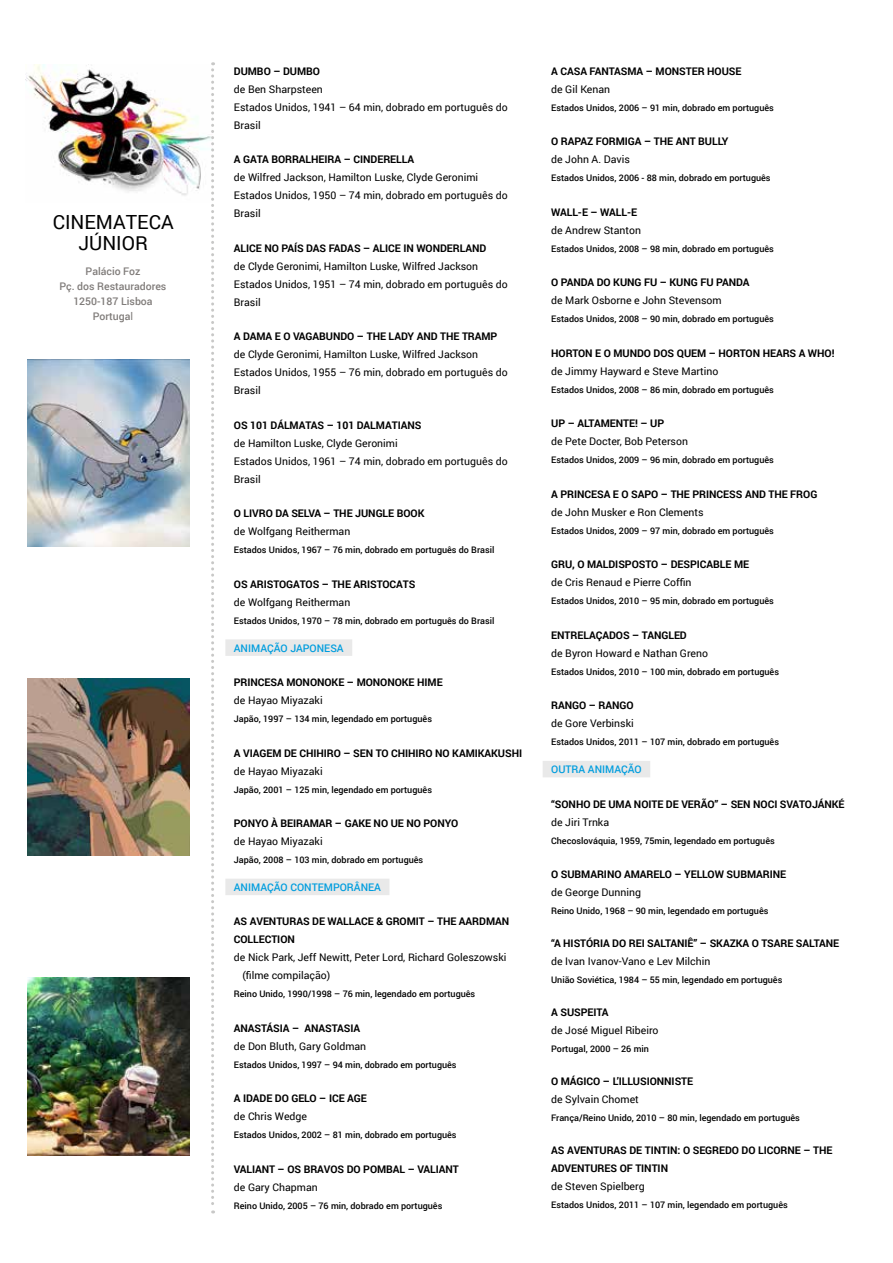
<style>
.page{position:relative;width:893px;height:1263px;background:#fff}
.page>*{position:absolute;margin:0;border:0;box-sizing:border-box;transform-origin:0 0}
.t1{font:19.5px/21px "Roboto";color:#000;text-align:center}
.t2{font:10.5px/18px "Roboto";color:#000}
.t3{font:700 10.5px/18px "Roboto";letter-spacing:-.005em;color:#000}
.t4{font:500 10.5px/15px "Roboto";color:#807c7a;text-align:center}
.t5{font:500 10.5px "Roboto";color:#009dde}
.t6{font:500 9px "Roboto";color:#000}
.s1{font-weight:400}
</style>
<div class="page">
<img style="left:26px;top:64px;width:185px;height:132px">
<svg style="left:211px;top:62px;width:3px;height:1151px"></svg>
<div style="left:225px;top:639px;width:127px;height:17px;background:#e9e9e9"></div>
<div style="left:225px;top:879px;width:164px;height:16px;background:#e9e9e9"></div>
<div style="left:543px;top:761px;width:107px;height:16px;background:#e9e9e9"></div>
<img style="left:27px;top:360px;width:163px;height:186px">
<img style="left:27px;top:679px;width:163px;height:177px">
<img style="left:27px;top:978px;width:163px;height:178px">
<h1 class="t1" style="left:53px;top:211px;width:122px">CINEMATECA<br>JÚNIOR</h1>
<p class="t4" style="left:60px;top:263px;width:108px">Palácio Foz<br>Pç. dos Restauradores<br>1250-187 Lisboa<br>Portuga<span class="s1">l</span></p>
<p class="t3" style="left:234px;top:62px;width:88px">DUMBO – DUMBO</p>
<p class="t2" style="left:234px;top:80px;width:275px">de Ben Sharpsteen<br>Estados Unidos, 1941 – 64 min, dobrado em português do<br>Brasil</p>
<p class="t3" style="left:234px;top:150px;width:182px">A GATA BORRALHEIRA – CINDERELLA</p>
<p class="t2" style="left:234px;top:168px;width:275px">de Wilfred Jackson, Hamilton Luske, Clyde Geronimi<br>Estados Unidos, 1950 – 74 min, dobrado em português do<br>Brasil</p>
<p class="t3" style="left:234px;top:239px;width:254px">ALICE NO PAÍS DAS FADAS – ALICE IN WONDERLAND</p>
<p class="t2" style="left:234px;top:257px;width:275px">de Clyde Geronimi, Hamilton Luske, Wilfred Jackson<br>Estados Unidos, 1951 – 74 min, dobrado em português do<br>Brasil</p>
<p class="t3" style="left:234px;top:327px;width:265px">A DAMA E O VAGABUNDO – THE LADY AND THE TRAMP</p>
<p class="t2" style="left:234px;top:345px;width:275px">de Clyde Geronimi, Hamilton Luske, Wilfred Jackson<br>Estados Unidos, 1955 – 76 min, dobrado em português do<br>Brasil</p>
<p class="t3" style="left:234px;top:416px;width:189px">OS 101 DÁLMATAS – 101 DALMATIANS</p>
<p class="t2" style="left:234px;top:434px;width:275px">de Hamilton Luske, Clyde Geronimi<br>Estados Unidos, 1961 – 74 min, dobrado em português do<br>Brasil</p>
<p class="t3" style="left:234px;top:504px;width:192px">O LIVRO DA SELVA – THE JUNGLE BOOK</p>
<p class="t2" style="left:234px;top:522px;width:118px">de Wolfgang Reitherman</p>
<p class="t6" style="left:234px;top:544px;width:262px">Estados Unidos, 1967 – 76 min, dobrado em português do Brasil</p>
<p class="t3" style="left:234px;top:575px;width:183px">OS ARISTOGATOS – THE ARISTOCATS</p>
<p class="t2" style="left:234px;top:593px;width:118px">de Wolfgang Reitherman</p>
<p class="t6" style="left:234px;top:614px;width:262px">Estados Unidos, 1970 – 78 min, dobrado em português do Brasil</p>
<p class="t5" style="left:234px;top:640px;width:111px">ANIMAÇÃO JAPONESA</p>
<p class="t3" style="left:234px;top:673px;width:210px">PRINCESA MONONOKE – MONONOKE HIME</p>
<p class="t2" style="left:234px;top:691px;width:90px">de Hayao Miyazaki</p>
<p class="t6" style="left:234px;top:713px;width:200px">Japão, 1997 – 134 min, legendado em português</p>
<p class="t3" style="left:234px;top:743px;width:290px">A VIAGEM DE CHIHIRO – SEN TO CHIHIRO NO KAMIKAKUSHI</p>
<p class="t2" style="left:234px;top:761px;width:90px">de Hayao Miyazaki</p>
<p class="t6" style="left:234px;top:783px;width:200px">Japão, 2001 – 125 min, legendado em português</p>
<p class="t3" style="left:234px;top:814px;width:226px">PONYO À BEIRAMAR – GAKE NO UE NO PONYO</p>
<p class="t2" style="left:234px;top:832px;width:90px">de Hayao Miyazaki</p>
<p class="t6" style="left:234px;top:854px;width:191px">Japão, 2008 – 103 min, dobrado em português</p>
<p class="t5" style="left:234px;top:880px;width:149px">ANIMAÇÃO CONTEMPORÂNEA</p>
<p class="t3" style="left:234px;top:912px;width:277px">AS AVENTURAS DE WALLACE &amp; GROMIT – THE AARDMAN<br>COLLECTION</p>
<p class="t2" style="left:242px;top:948px;width:266px;text-indent:-9px">de Nick Park, Jeff Newitt, Peter Lord, Richard Goleszowski (filme compilação)</p>
<p class="t6" style="left:234px;top:988px;width:243px">Reino Unido, 1990/1998 – 76 min, legendado em português</p>
<p class="t3" style="left:234px;top:1019px;width:128px">ANASTÁSIA – ANASTASIA</p>
<p class="t2" style="left:234px;top:1037px;width:134px">de Don Bluth, Gary Goldman</p>
<p class="t6" style="left:234px;top:1058px;width:224px">Estados Unidos, 1997 – 94 min, dobrado em português</p>
<p class="t3" style="left:234px;top:1089px;width:135px">A IDADE DO GELO – ICE AGE</p>
<p class="t2" style="left:234px;top:1107px;width:75px">de Chris Wedge</p>
<p class="t6" style="left:234px;top:1129px;width:224px">Estados Unidos, 2002 – 81 min, dobrado em português</p>
<p class="t3" style="left:234px;top:1160px;width:226px">VALIANT – OS BRAVOS DO POMBAL – VALIANT</p>
<p class="t2" style="left:234px;top:1178px;width:85px">de Gary Chapman</p>
<p class="t6" style="left:234px;top:1199px;width:210px">Reino Unido, 2005 – 76 min, dobrado em português</p>
<p class="t3" style="left:551px;top:62px;width:192px">A CASA FANTASMA – MONSTER HOUSE</p>
<p class="t2" style="left:551px;top:80px;width:61px">de Gil Kenan</p>
<p class="t6" style="left:551px;top:101px;width:224px">Estados Unidos, 2006 – 91 min, dobrado em português</p>
<p class="t3" style="left:551px;top:132px;width:179px">O RAPAZ FORMIGA – THE ANT BULLY</p>
<p class="t2" style="left:551px;top:150px;width:80px">de John A. Davis</p>
<p class="t6" style="left:551px;top:172px;width:221px">Estados Unidos, 2006 - 88 min, dobrado em português</p>
<p class="t3" style="left:551px;top:203px;width:88px">WALL-E – WALL-E</p>
<p class="t2" style="left:551px;top:221px;width:91px">de Andrew Stanton</p>
<p class="t6" style="left:551px;top:242px;width:224px">Estados Unidos, 2008 – 98 min, dobrado em português</p>
<p class="t3" style="left:551px;top:273px;width:200px">O PANDA DO KUNG FU – KUNG FU PANDA</p>
<p class="t2" style="left:551px;top:291px;width:172px">de Mark Osborne e John Stevensom</p>
<p class="t6" style="left:551px;top:313px;width:224px">Estados Unidos, 2008 – 90 min, dobrado em português</p>
<p class="t3" style="left:551px;top:344px;width:285px">HORTON E O MUNDO DOS QUEM – HORTON HEARS A WHO!</p>
<p class="t2" style="left:551px;top:362px;width:169px">de Jimmy Hayward e Steve Martino</p>
<p class="t6" style="left:551px;top:383px;width:224px">Estados Unidos, 2008 – 86 min, dobrado em português</p>
<p class="t3" style="left:551px;top:414px;width:115px">UP – ALTAMENTE! – UP</p>
<p class="t2" style="left:551px;top:432px;width:138px">de Pete Docter, Bob Peterson</p>
<p class="t6" style="left:551px;top:454px;width:224px">Estados Unidos, 2009 – 96 min, dobrado em português</p>
<p class="t3" style="left:551px;top:485px;width:268px">A PRINCESA E O SAPO – THE PRINCESS AND THE FROG</p>
<p class="t2" style="left:551px;top:503px;width:154px">de John Musker e Ron Clements</p>
<p class="t6" style="left:551px;top:524px;width:224px">Estados Unidos, 2009 – 97 min, dobrado em português</p>
<p class="t3" style="left:551px;top:555px;width:200px">GRU, O MALDISPOSTO – DESPICABLE ME</p>
<p class="t2" style="left:551px;top:573px;width:142px">de Cris Renaud e Pierre Coffin</p>
<p class="t6" style="left:551px;top:595px;width:224px">Estados Unidos, 2010 – 95 min, dobrado em português</p>
<p class="t3" style="left:551px;top:626px;width:137px">ENTRELAÇADOS – TANGLED</p>
<p class="t2" style="left:551px;top:644px;width:158px">de Byron Howard e Nathan Greno</p>
<p class="t6" style="left:551px;top:665px;width:229px">Estados Unidos, 2010 – 100 min, dobrado em português</p>
<p class="t3" style="left:551px;top:696px;width:84px">RANGO – RANGO</p>
<p class="t2" style="left:551px;top:714px;width:84px">de Gore Verbinski</p>
<p class="t6" style="left:551px;top:736px;width:229px">Estados Unidos, 2011 – 107 min, dobrado em português</p>
<p class="t5" style="left:551px;top:762px;width:92px">OUTRA ANIMAÇÃO</p>
<p class="t3" style="left:551px;top:794px;width:295px">“SONHO DE UMA NOITE DE VERÃO” – SEN NOCI SVATOJÁNKÉ</p>
<p class="t2" style="left:551px;top:812px;width:59px">de Jiri Trnka</p>
<p class="t6" style="left:551px;top:834px;width:225px">Checoslováquia, 1959, 75min, legendado em português</p>
<p class="t3" style="left:551px;top:865px;width:236px">O SUBMARINO AMARELO – YELLOW SUBMARINE</p>
<p class="t2" style="left:551px;top:883px;width:91px">de George Dunning</p>
<p class="t6" style="left:551px;top:905px;width:219px">Reino Unido, 1968 – 90 min, legendado em português</p>
<p class="t3" style="left:551px;top:934px;width:290px">“A HISTÓRIA DO REI SALTANIÊ” – SKAZKA O TSARE SALTANE</p>
<p class="t2" style="left:551px;top:952px;width:161px">de Ivan Ivanov-Vano e Lev Milchin</p>
<p class="t6" style="left:551px;top:974px;width:233px">União Soviética, 1984 – 55 min, legendado em português</p>
<p class="t3" style="left:551px;top:1003px;width:59px">A SUSPEITA</p>
<p class="t2" style="left:551px;top:1021px;width:109px">de José Miguel Ribeiro</p>
<p class="t6" style="left:551px;top:1043px;width:99px">Portugal, 2000 – 26 min</p>
<p class="t3" style="left:551px;top:1072px;width:144px">O MÁGICO – L’ILLUSIONNISTE</p>
<p class="t2" style="left:551px;top:1090px;width:89px">de Sylvain Chomet</p>
<p class="t6" style="left:551px;top:1112px;width:250px">França/Reino Unido, 2010 – 80 min, legendado em português</p>
<p class="t3" style="left:551px;top:1141px;width:283px">AS AVENTURAS DE TINTIN: O SEGREDO DO LICORNE – THE<br>ADVENTURES OF TINTIN</p>
<p class="t2" style="left:551px;top:1177px;width:95px">de Steven Spielberg</p>
<p class="t6" style="left:551px;top:1199px;width:238px">Estados Unidos, 2011 – 107 min, legendado em português</p>
</div>
